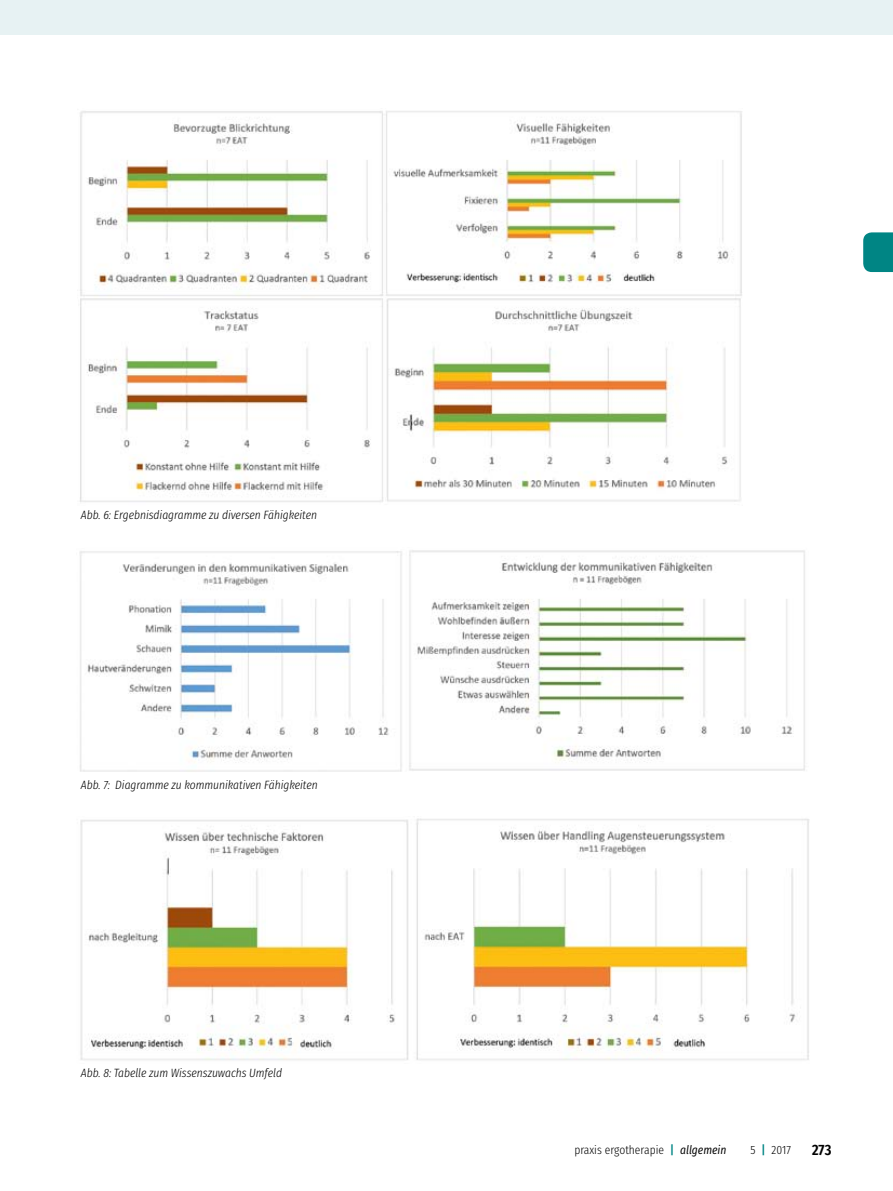
<style>
.page{position:relative;width:893px;height:1191px;background:#fff}
.page>*{position:absolute;margin:0;border:0;box-sizing:border-box;transform-origin:0 0}
.t1{font:600 15px "Fira Sans Condensed";color:#000}
.t2{font:italic 300 12px "Fira Sans Condensed";color:#000}
.t3{font:300 12px "Fira Sans Condensed";color:#000}
.s1{font-weight:500;color:#008584}
.s2{font-weight:400;font-style:italic}
</style>
<div class="page">
<svg style="left:863px;top:232px;width:30px;height:40px"></svg>
<div style="left:0;top:0;width:893px;height:34px;background:#e7f2f3"></div>
<img style="left:80px;top:818px;width:729px;height:243px">
<img style="left:79px;top:550px;width:726px;height:222px">
<img style="left:80px;top:111px;width:662px;height:391px">
<p class="t2" style="left:81px;top:506px;width:238px">Abb. 6: Ergebnisdiagramme zu diversen Fähigkeiten</p>
<p class="t2" style="left:81px;top:776px;width:238px">Abb. 7: Diagramme zu kommunikativen Fähigkeiten</p>
<p class="t2" style="left:81px;top:1064px;width:203px">Abb. 8: Tabelle zum Wissenszuwachs Umfeld</p>
<p class="t3" style="left:574px;top:1139px;width:154px">praxis ergotherapie <span class="s1">|</span> <span class="s2">allgemein</span></p>
<p class="t3" style="left:750px;top:1139px;width:42px">5 <span class="s1">|</span> 2017</p>
<p class="t1" style="left:812px;top:1135px;width:21px">273</p>
</div>
